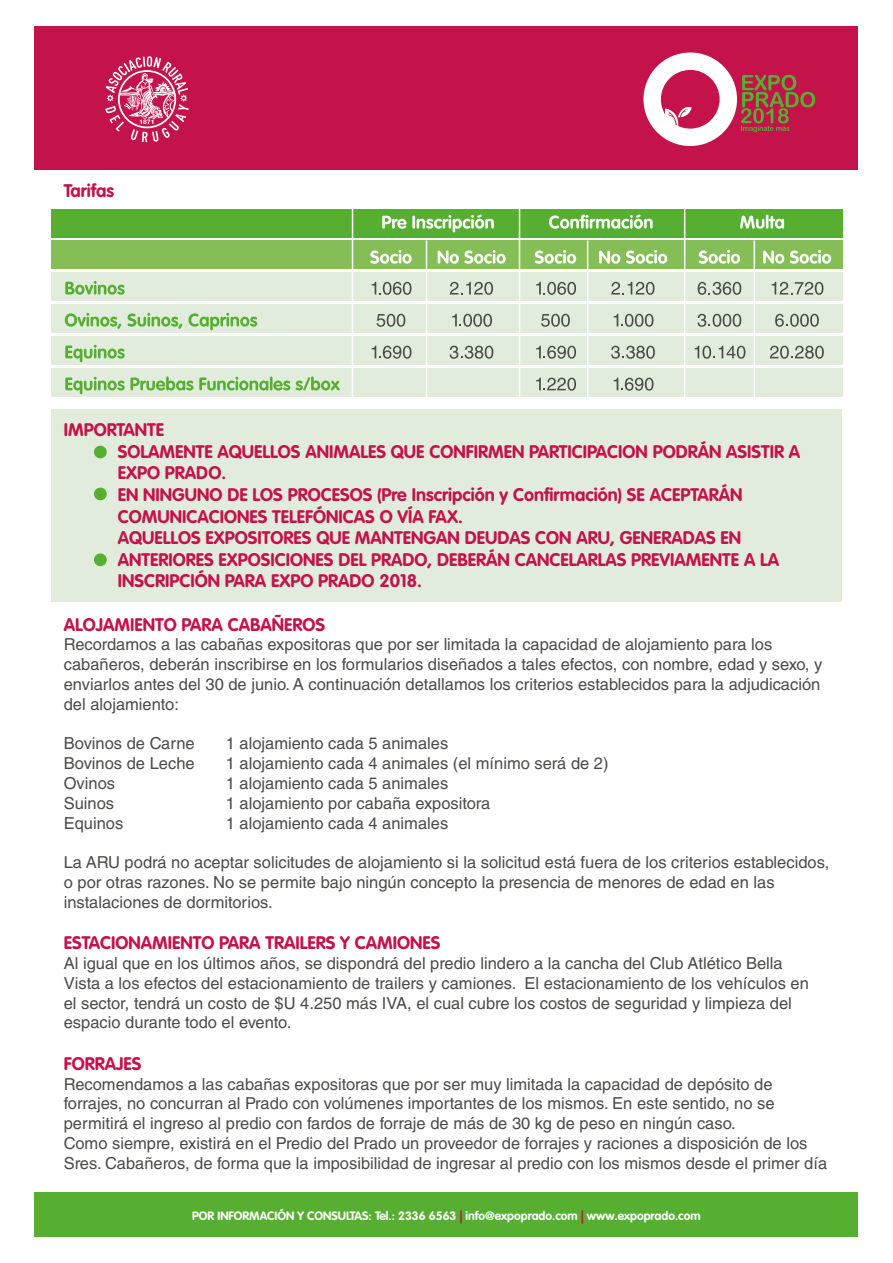
<style>
.page{position:relative;width:893px;height:1263px;background:#fff}
.page>*{position:absolute;margin:0;border:0;box-sizing:border-box;transform-origin:0 0}
.t1{font:700 18px/21.6px "VAG Rounded Std";color:#c4124b}
.t2{font:16.5px/19.8px "Helvetica LT Std";color:#4a4a49}
.t3{font:700 12px "VAG Rounded Std";color:#fff}
.s1{color:#c4124b}
</style>
<div class="page">
<div style="left:35px;top:27px;width:823px;height:143px;background:#c4124b"></div>
<svg style="left:105px;top:56px;width:84px;height:86px"></svg>
<svg style="left:643px;top:52px;width:172px;height:94px"></svg>
<div style="left:35px;top:1192px;width:823px;height:44px;background:#56af31"></div>
<div style="left:51px;top:409px;width:790px;height:193px;background:#e1ecdc"></div>
<div style="left:51px;top:209px;width:791px;height:28px;background:#56af31"></div>
<div style="left:51px;top:240px;width:791px;height:29px;background:#85be57"></div>
<div style="left:51px;top:272px;width:791px;height:29px;background:#e1ecdc"></div>
<div style="left:51px;top:304px;width:791px;height:29px;background:#e1ecdc"></div>
<div style="left:51px;top:336px;width:791px;height:29px;background:#e1ecdc"></div>
<div style="left:51px;top:368px;width:791px;height:29px;background:#e1ecdc"></div>
<svg style="left:382px;top:215px;width:112px;height:17px"></svg>
<svg style="left:549px;top:215px;width:104px;height:14px"></svg>
<svg style="left:740px;top:215px;width:44px;height:14px"></svg>
<svg style="left:65px;top:281px;width:60px;height:14px"></svg>
<svg style="left:65px;top:313px;width:56px;height:16px"></svg>
<svg style="left:127px;top:313px;width:55px;height:16px"></svg>
<svg style="left:188px;top:313px;width:69px;height:17px"></svg>
<svg style="left:65px;top:345px;width:60px;height:17px"></svg>
<svg style="left:370px;top:250px;width:42px;height:14px"></svg>
<svg style="left:438px;top:250px;width:68px;height:14px"></svg>
<svg style="left:372px;top:282px;width:39px;height:13px"></svg>
<svg style="left:450px;top:282px;width:43px;height:13px"></svg>
<svg style="left:377px;top:314px;width:28px;height:13px"></svg>
<svg style="left:452px;top:314px;width:40px;height:13px"></svg>
<svg style="left:372px;top:346px;width:39px;height:13px"></svg>
<svg style="left:450px;top:346px;width:43px;height:13px"></svg>
<svg style="left:699px;top:250px;width:41px;height:14px"></svg>
<svg style="left:763px;top:251px;width:21px;height:13px"></svg>
<svg style="left:790px;top:250px;width:41px;height:14px"></svg>
<svg style="left:698px;top:282px;width:43px;height:13px"></svg>
<svg style="left:772px;top:282px;width:51px;height:13px"></svg>
<svg style="left:698px;top:314px;width:43px;height:13px"></svg>
<svg style="left:775px;top:314px;width:44px;height:13px"></svg>
<svg style="left:695px;top:346px;width:50px;height:13px"></svg>
<svg style="left:770px;top:346px;width:54px;height:13px"></svg>
<svg style="left:65px;top:376px;width:128px;height:18px"></svg>
<svg style="left:199px;top:376px;width:91px;height:14px"></svg>
<svg style="left:296px;top:376px;width:44px;height:14px"></svg>
<svg style="left:535px;top:250px;width:41px;height:14px"></svg>
<svg style="left:599px;top:251px;width:21px;height:13px"></svg>
<svg style="left:626px;top:250px;width:41px;height:14px"></svg>
<svg style="left:536px;top:282px;width:40px;height:13px"></svg>
<svg style="left:611px;top:282px;width:43px;height:13px"></svg>
<svg style="left:541px;top:314px;width:29px;height:13px"></svg>
<svg style="left:614px;top:314px;width:39px;height:13px"></svg>
<svg style="left:536px;top:346px;width:40px;height:13px"></svg>
<svg style="left:611px;top:346px;width:44px;height:13px"></svg>
<svg style="left:536px;top:378px;width:40px;height:13px"></svg>
<svg style="left:614px;top:378px;width:39px;height:13px"></svg>
<hr style="left:519px;top:202px;width:1px;height:206px;background:#fff">
<hr style="left:684px;top:202px;width:1px;height:206px;background:#fff">
<hr style="left:352px;top:202px;width:1px;height:206px;background:#fff">
<hr style="left:426px;top:240px;width:1px;height:168px;background:#fff">
<hr style="left:587px;top:240px;width:1px;height:168px;background:#fff">
<hr style="left:754px;top:240px;width:1px;height:168px;background:#fff">
<div style="left:94px;top:446px;width:13px;height:12px;background:#56af31;border-radius:50%"></div>
<div style="left:94px;top:488px;width:13px;height:12px;background:#56af31;border-radius:50%"></div>
<div style="left:94px;top:553px;width:13px;height:13px;background:#56af31;border-radius:50%"></div>
<p class="t1" style="left:64px;top:180px;width:52px">Tarifas</p>
<p class="t1" style="left:118px;top:420px;width:684px;text-indent:-54px">IMPORTANTE<br>SOLAMENTE AQUELLOS ANIMALES QUE CONFIRMEN PARTICIPACION PODRÁN ASISTIR A EXPO PRADO.<br>EN NINGUNO DE LOS PROCESOS (Pre Inscripción y Confirmación) SE ACEPTARÁN COMUNICACIONES TELEFÓNICAS O VÍA FAX.<br>AQUELLOS EXPOSITORES QUE MANTENGAN DEUDAS CON ARU, GENERADAS EN ANTERIORES EXPOSICIONES DEL PRADO, DEBERÁN CANCELARLAS PREVIAMENTE A LA INSCRIPCIÓN PARA EXPO PRADO 2018.</p>
<p class="t1" style="left:64px;top:614px;width:263px">ALOJAMIENTO PARA CABAÑEROS</p>
<p class="t2" style="left:64px;top:635px;width:760px">Recordamos a las cabañas expositoras que por ser limitada la capacidad de alojamiento para los cabañeros, deberán inscribirse en los formularios diseñados a tales efectos, con nombre, edad y sexo, y enviarlos antes del 30 de junio. A continuación detallamos los criterios establecidos para la adjudicación del alojamiento:</p>
<p class="t2" style="left:64px;top:734px;width:132px">Bovinos de Carne</p>
<p class="t2" style="left:226px;top:734px;width:224px">1 alojamiento cada 5 animales</p>
<p class="t2" style="left:64px;top:753px;width:132px">Bovinos de Leche</p>
<p class="t2" style="left:226px;top:753px;width:384px">1 alojamiento cada 4 animales (el mínimo será de 2)</p>
<p class="t2" style="left:64px;top:773px;width:53px">Ovinos</p>
<p class="t2" style="left:226px;top:773px;width:224px">1 alojamiento cada 5 animales</p>
<p class="t2" style="left:64px;top:793px;width:52px">Suinos</p>
<p class="t2" style="left:226px;top:793px;width:266px">1 alojamiento por cabaña expositora</p>
<p class="t2" style="left:64px;top:813px;width:61px">Equinos</p>
<p class="t2" style="left:226px;top:813px;width:224px">1 alojamiento cada 4 animales</p>
<p class="t2" style="left:64px;top:852px;width:767px">La ARU podrá no aceptar solicitudes de alojamiento si la solicitud está fuera de los criterios establecidos, o por otras razones. No se permite bajo ningún concepto la presencia de menores de edad en las instalaciones de dormitorios.</p>
<p class="t1" style="left:64px;top:933px;width:378px">ESTACIONAMIENTO PARA TRAILERS Y CAMIONES</p>
<p class="t2" style="left:64px;top:953px;width:747px">Al igual que en los últimos años, se dispondrá del predio lindero a la cancha del Club Atlético Bella Vista a los efectos del estacionamiento de trailers y camiones. El estacionamiento de los vehículos en el sector, tendrá un costo de $U 4.250 más IVA, el cual cubre los costos de seguridad y limpieza del espacio durante todo el evento.</p>
<p class="t1" style="left:64px;top:1053px;width:79px">FORRAJES</p>
<p class="t2" style="left:64px;top:1074px;width:765px">Recomendamos a las cabañas expositoras que por ser muy limitada la capacidad de depósito de forrajes, no concurran al Prado con volúmenes importantes de los mismos. En este sentido, no se permitirá el ingreso al predio con fardos de forraje de más de 30 kg de peso en ningún caso.<br>Como siempre, existirá en el Predio del Prado un proveedor de forrajes y raciones a disposición de los Sres. Cabañeros, de forma que la imposibilidad de ingresar al predio con los mismos desde el primer día</p>
<p class="t3" style="left:192px;top:1208px;width:510px">POR INFORMACIÓN Y CONSULTAS: Tel.: 2336 6563 <span class="s1">|</span> info@expoprado.com <span class="s1">|</span> www.expoprado.com</p>
</div>
